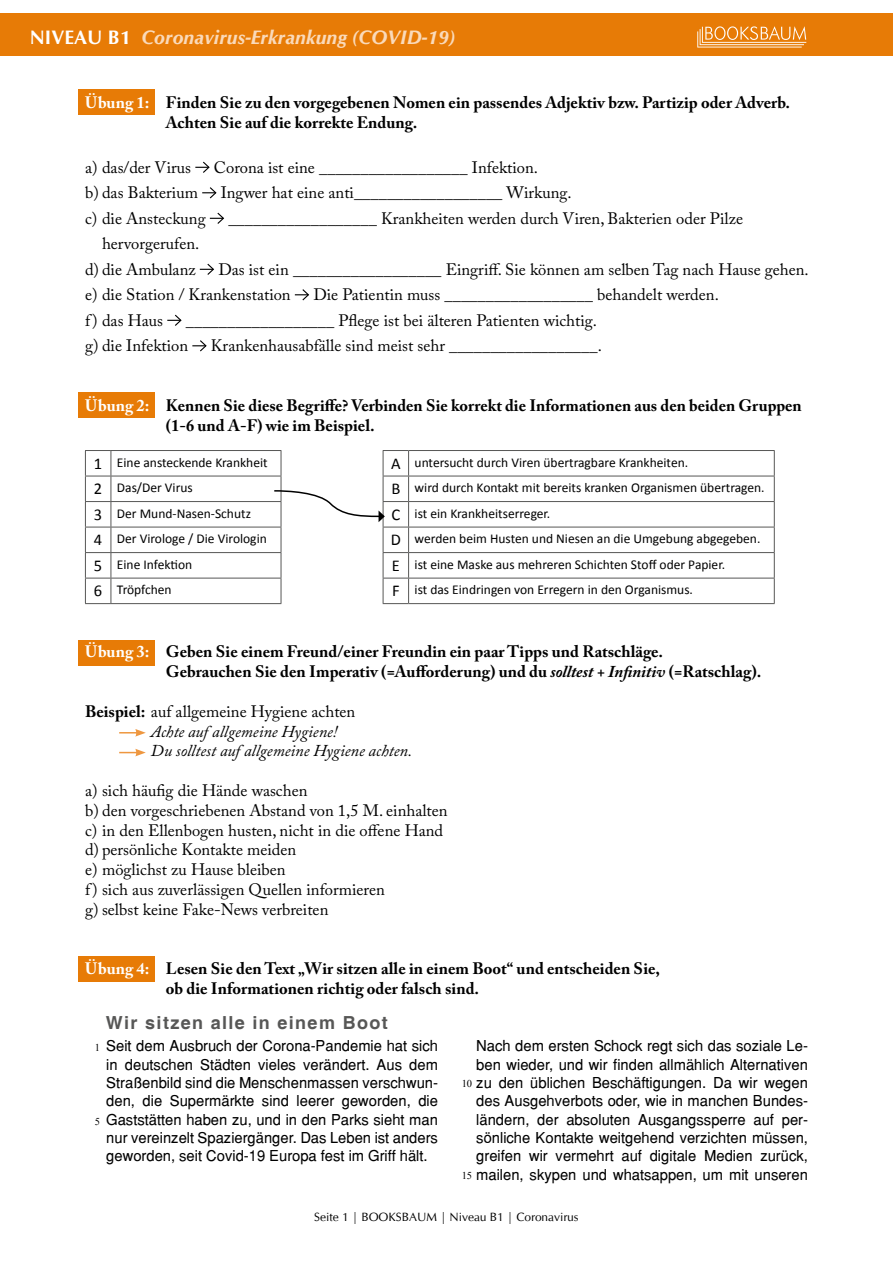
<style>
.page{position:relative;width:893px;height:1263px;background:#fff}
.page>*{position:absolute;margin:0;border:0;box-sizing:border-box;transform-origin:0 0}
.t1{font:italic 700 19.5px "Cg Omega";color:#fadaba}
.t2{font:700 18px "Helvetica";letter-spacing:.075em;color:#575756}
.t3{font:16.5px/19.8px "Adobe Caslon Pro";color:#000}
.t4{font:700 16.5px/19.8px "Adobe Caslon Pro";color:#000}
.t5{font:italic 16.5px/19.8px "Adobe Caslon Pro";color:#000}
.t6{font:15px/18.3px "Helvetica";color:#000;text-align:justify}
.t7{font:13.5px "Calibri";color:#000}
.t8{font:12px "CG Omega";color:#000}
.t9{font:10.5px "Times New Roman";color:#000}
.s1{font-style:normal;color:#fff}
.s2{color:#fff}
.s3{font-size:16.5px}
.s4{font-style:italic}
.s5{font-weight:700;font-style:normal}
.s6{font-style:normal}
</style>
<div class="page">
<div style="left:79px;top:89px;width:76px;height:26px;background:#e77b06"></div>
<div style="left:79px;top:392px;width:76px;height:26px;background:#e77b06"></div>
<div style="left:79px;top:640px;width:76px;height:25px;background:#e77b06"></div>
<div style="left:79px;top:956px;width:76px;height:26px;background:#e77b06"></div>
<svg style="left:195px;top:161px;width:15px;height:12px"></svg>
<svg style="left:202px;top:187px;width:15px;height:12px"></svg>
<svg style="left:210px;top:212px;width:14px;height:12px"></svg>
<svg style="left:200px;top:263px;width:14px;height:12px"></svg>
<svg style="left:295px;top:289px;width:14px;height:12px"></svg>
<svg style="left:167px;top:314px;width:15px;height:12px"></svg>
<svg style="left:192px;top:340px;width:15px;height:12px"></svg>
<hr style="left:111px;top:450px;width:170px;height:1px;background:#575756">
<hr style="left:111px;top:476px;width:170px;height:1px;background:#575756">
<hr style="left:111px;top:501px;width:170px;height:1px;background:#575756">
<hr style="left:111px;top:527px;width:170px;height:1px;background:#575756">
<hr style="left:111px;top:552px;width:170px;height:1px;background:#575756">
<hr style="left:111px;top:578px;width:170px;height:1px;background:#575756">
<svg style="left:85px;top:450px;width:27px;height:154px"></svg>
<hr style="left:111px;top:603px;width:170px;height:1px;background:#575756">
<hr style="left:409px;top:450px;width:366px;height:1px;background:#575756">
<hr style="left:409px;top:476px;width:366px;height:1px;background:#575756">
<hr style="left:409px;top:501px;width:366px;height:1px;background:#575756">
<hr style="left:409px;top:527px;width:366px;height:1px;background:#575756">
<hr style="left:409px;top:552px;width:366px;height:1px;background:#575756">
<hr style="left:409px;top:578px;width:366px;height:1px;background:#575756">
<svg style="left:774px;top:451px;width:1px;height:152px"></svg>
<hr style="left:409px;top:603px;width:366px;height:1px;background:#575756">
<svg style="left:119px;top:729px;width:27px;height:8px"></svg>
<svg style="left:119px;top:749px;width:27px;height:7px"></svg>
<div style="left:0;top:13px;width:893px;height:42px;background:#e77b06"></div>
<svg style="left:273px;top:450px;width:136px;height:154px"></svg>
<svg style="left:697px;top:26px;width:109px;height:22px"></svg>
<p class="t1" style="left:30px;top:26px;width:426px"><span class="s1">NIVEAU B1</span> Coronavirus-Erkrankung (COVID-19)</p>
<p class="t4" style="left:166px;top:92px;width:626px;text-indent:-81px"><span class="s2">Übung 1:</span> Finden Sie zu den vorgegebenen Nomen ein passendes Adjektiv bzw. Partizip oder Adverb.<br>Achten Sie auf die korrekte Endung.</p>
<p class="t3" style="left:85px;top:157px;width:108px">a) das/der Virus</p>
<p class="t3" style="left:214px;top:157px;width:326px">Corona ist eine __________________ Infektion.</p>
<p class="t3" style="left:85px;top:183px;width:114px">b) das Bakterium</p>
<p class="t3" style="left:221px;top:183px;width:352px">Ingwer hat eine anti__________________ Wirkung.</p>
<p class="t3" style="left:85px;top:208px;width:122px">c) die Ansteckung</p>
<p class="t3" style="left:228px;top:208px;width:516px">__________________ Krankheiten werden durch Viren, Bakterien oder Pilze</p>
<p class="t3" style="left:85px;top:231px;width:116px;line-height:25.5px;text-align:right">hervorgerufen. d) die Ambulanz</p>
<p class="t3" style="left:85px;top:256px;width:725px;line-height:25.5px;text-indent:133px">Das ist ein __________________ Eingriff. Sie können am selben Tag nach Hause gehen. e) die Station / Krankenstation</p>
<p class="t3" style="left:313px;top:285px;width:407px">Die Patientin muss __________________ behandelt werden.</p>
<p class="t3" style="left:85px;top:310px;width:80px">f ) das Haus</p>
<p class="t3" style="left:85px;top:307px;width:513px;line-height:25.5px;text-indent:101px">__________________ Pflege ist bei älteren Patienten wichtig. g) die Infektion</p>
<p class="t3" style="left:211px;top:336px;width:392px">Krankenhausabfälle sind meist sehr __________________.</p>
<p class="t4" style="left:166px;top:395px;width:637px;text-indent:-81px"><span class="s2">Übung 2:</span> Kennen Sie diese Begriffe? Verbinden Sie korrekt die Informationen aus den beiden Gruppen (1-6 und A-F) wie im Beispiel.</p>
<p class="t7" style="left:94px;top:454px;width:175px"><span class="s3">1</span> Eine ansteckende Krankheit</p>
<p class="t7" style="left:391px;top:454px;width:299px"><span class="s3">A</span> untersucht durch Viren übertragbare Krankheiten.</p>
<p class="t7" style="left:94px;top:479px;width:100px"><span class="s3">2</span> Das/Der Virus</p>
<p class="t7" style="left:391px;top:479px;width:375px"><span class="s3">B</span> wird durch Kontakt mit bereits kranken Organismen übertragen.</p>
<p class="t7" style="left:94px;top:505px;width:159px"><span class="s3">3</span> Der Mund-Nasen-Schutz</p>
<p class="t7" style="left:391px;top:505px;width:160px"><span class="s3">C</span> ist ein Krankheitserreger.</p>
<p class="t7" style="left:94px;top:530px;width:174px"><span class="s3">4</span> Der Virologe / Die Virologin</p>
<p class="t7" style="left:391px;top:530px;width:371px"><span class="s3">D</span> werden beim Husten und Niesen an die Umgebung abgegeben.</p>
<p class="t7" style="left:94px;top:556px;width:100px"><span class="s3">5</span> Eine Infektion</p>
<p class="t7" style="left:392px;top:556px;width:335px"><span class="s3">E</span> ist eine Maske aus mehreren Schichten Stoff oder Papier.</p>
<p class="t7" style="left:94px;top:581px;width:79px"><span class="s3">6</span> Tröpfchen</p>
<p class="t7" style="left:392px;top:581px;width:302px"><span class="s3">F</span> ist das Eindringen von Erregern in den Organismus.</p>
<p class="t4" style="left:166px;top:642px;width:597px;text-indent:-81px"><span class="s2">Übung 3:</span> Geben Sie einem Freund/einer Freundin ein paar Tipps und Ratschläge.<br>Gebrauchen Sie den Imperativ (=Aufforderung) und du <span class="s4">solltest + Infinitiv</span> (=Ratschlag).</p>
<p class="t5" style="left:151px;top:701px;width:263px;text-indent:-66px"><span class="s5">Beispiel:</span> <span class="s6">auf allgemeine Hygiene achten<br></span>Achte auf allgemeine Hygiene!<br>Du solltest auf allgemeine Hygiene achten.</p>
<p class="t3" style="left:85px;top:780px;width:364px">a) sich häufig die Hände waschen<br>b) den vorgeschriebenen Abstand von 1,5 M. einhalten c) in den Ellenbogen husten, nicht in die offene Hand d) persönliche Kontakte meiden<br>e) möglichst zu Hause bleiben<br>f ) sich aus zuverlässigen Quellen informieren<br>g) selbst keine Fake-News verbreiten</p>
<p class="t4" style="left:166px;top:959px;width:496px;text-indent:-81px"><span class="s2">Übung 4:</span> Lesen Sie den Text „Wir sitzen alle in einem Boot“ und entscheiden Sie, ob die Informationen richtig oder falsch sind.</p>
<p class="t2" style="left:106px;top:1012px;width:283px">Wir sitzen alle in einem Boot</p>
<p class="t6" style="left:106px;top:1037px;width:333px">Seit dem Ausbruch der Corona-Pandemie hat sich in deutschen Städten vieles verändert. Aus dem Straßenbild sind die Menschenmassen verschwun&shy;den, die Supermärkte sind leerer geworden, die Gaststätten haben zu, und in den Parks sieht man nur vereinzelt Spaziergänger. Das Leben ist anders geworden, seit Covid-19 Europa fest im Griff hält.</p>
<p class="t6" style="left:476px;top:1037px;width:333px">Nach dem ersten Schock regt sich das soziale Le&shy;ben wieder, und wir finden allmählich Alternativen zu den üblichen Beschäftigungen. Da wir wegen des Ausgehverbots oder, wie in manchen Bundes&shy;ländern, der absoluten Ausgangssperre auf per&shy;sönliche Kontakte weitgehend verzichten müssen, greifen wir vermehrt auf digitale Medien zurück, mailen, skypen und whatsappen, um mit unseren</p>
<p class="t9" style="left:95px;top:1041px;width:7px">1</p>
<p class="t9" style="left:462px;top:1077px;width:12px">10</p>
<p class="t9" style="left:95px;top:1114px;width:7px">5</p>
<p class="t9" style="left:462px;top:1168px;width:12px">15</p>
<p class="t8" style="left:314px;top:1209px;width:266px">Seite 1 | BOOKSBAUM | Niveau B1 | Coronavirus</p>
</div>
